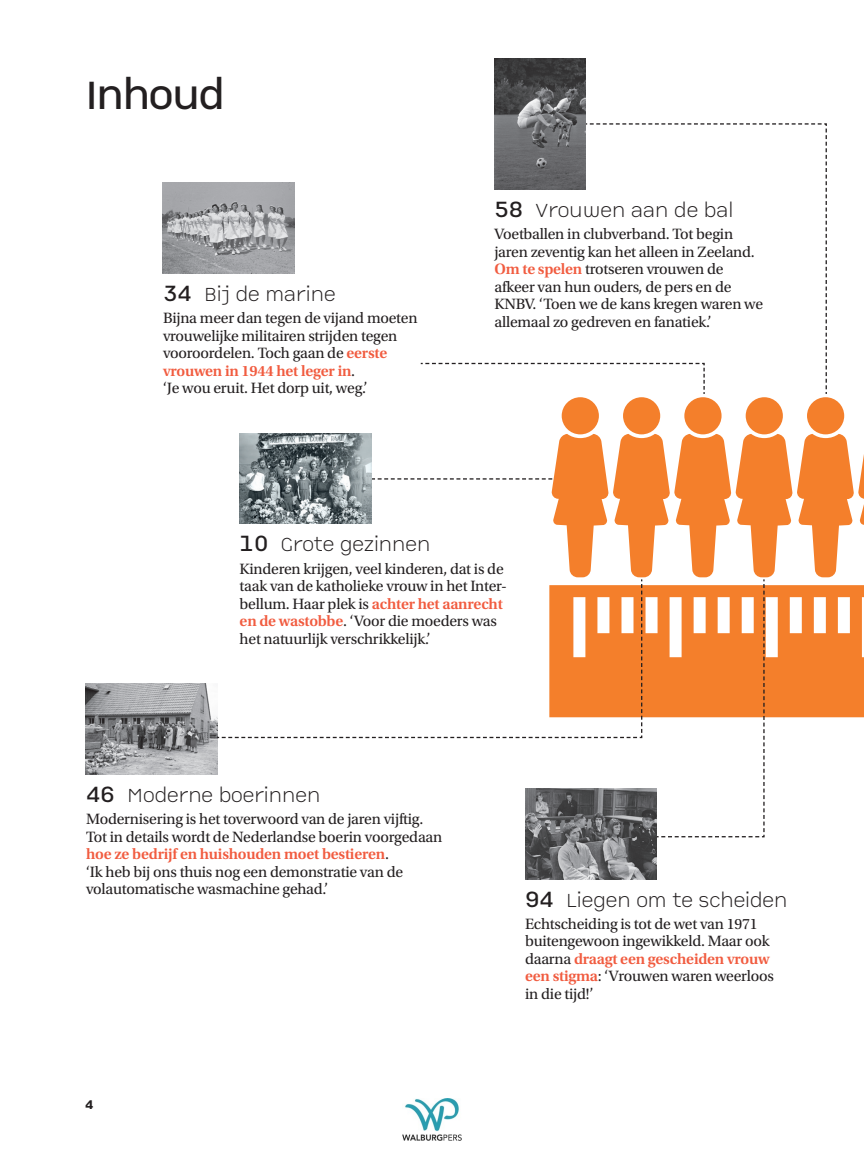
<style>
.page{position:relative;width:864px;height:1160px;background:#fff}
.page>*{position:absolute;margin:0;border:0;box-sizing:border-box;transform-origin:0 0}
._02_Kop{font:43.75px "CP Company";letter-spacing:-.03em;color:#231f20}
.Inhoud{font:300 21px "CP Company";color:#231f20}
.Inhoud_body{font:15.75px/17.5px "Utopia Std";letter-spacing:-.015em;color:#231f20}
.Inhoud-2{font:15.75px/17.5px "Utopia Std";letter-spacing:-.015em;color:#231f20}
.t1{font:700 14px "CP Company";color:#231f20}
.s1{font-weight:400;font-size:24.5px}
.s2{font-weight:600;color:#f15c40}
</style>
<div class="page">
<div style="left:561px;top:397px;width:37px;height:37px;background:#f47f2b;border-radius:50%"></div>
<div style="left:622px;top:397px;width:38px;height:37px;background:#f47f2b;border-radius:50%"></div>
<div style="left:684px;top:397px;width:37px;height:37px;background:#f47f2b;border-radius:50%"></div>
<div style="left:745px;top:397px;width:37px;height:37px;background:#f47f2b;border-radius:50%"></div>
<div style="left:806px;top:397px;width:37px;height:37px;background:#f47f2b;border-radius:50%"></div>
<img style="left:163px;top:183px;width:131px;height:90px">
<img style="left:86px;top:683px;width:131px;height:91px">
<svg style="left:222px;top:434px;width:641px;height:404px"></svg>
<svg style="left:583px;top:123px;width:244px;height:271px"></svg>
<img style="left:525px;top:788px;width:131px;height:91px">
<img style="left:494px;top:58px;width:91px;height:132px">
<img style="left:402px;top:1099px;width:59px;height:41px">
<p class="_02_Kop" style="left:85px;top:70px;width:141px">Inhoud</p>
<p class="Inhoud" style="left:163px;top:283px;width:174px"><span class="s1">34</span> Bij de marine</p>
<p class="Inhoud-2" style="left:163px;top:310px;width:256px">Bijna meer dan tegen de vijand moeten vrouwelijke militairen strijden tegen vooroordelen. Toch gaan de <span class="s2">eerste vrouwen in 1944 het leger in</span>.<br>‘Je wou eruit. Het dorp uit, weg.’</p>
<p class="Inhoud" style="left:494px;top:199px;width:240px"><span class="s1">58</span> Vrouwen aan de bal</p>
<p class="Inhoud_body" style="left:494px;top:226px;width:270px">Voetballen in clubverband. Tot begin jaren zeventig kan het alleen in Zeeland.<br><span class="s2">Om te spelen</span> trotseren vrouwen de afkeer van hun ouders, de pers en de KNBV. ‘Toen we de kans kregen waren we allemaal zo gedreven en fanatiek.’</p>
<p class="Inhoud" style="left:239px;top:533px;width:192px"><span class="s1">10</span> Grote gezinnen</p>
<p class="Inhoud_body" style="left:239px;top:560px;width:269px">Kinderen krijgen, veel kinderen, dat is de taak van de katholieke vrouw in het Inter&shy;bellum. Haar plek is <span class="s2">achter het aanrecht en de wastobbe</span>. ‘Voor die moeders was het natuurlijk verschrikkelijk.’</p>
<p class="Inhoud" style="left:86px;top:783px;width:236px"><span class="s1">46</span> Moderne boerinnen</p>
<p class="Inhoud_body" style="left:86px;top:810px;width:357px">Modernisering is het toverwoord van de jaren vijftig.<br>Tot in details wordt de Nederlandse boerin voorgedaan <span class="s2">hoe ze bedrijf en huishouden moet bestieren</span>.<br>‘Ik heb bij ons thuis nog een demonstratie van de volautomatische wasmachine gehad.’</p>
<p class="t1" style="left:85px;top:1095px;width:10px">4</p>
<p class="Inhoud" style="left:525px;top:888px;width:264px"><span class="s1">94</span> Liegen om te scheiden</p>
<p class="Inhoud_body" style="left:525px;top:915px;width:250px">Echtscheiding is tot de wet van 1971 buitengewoon ingewikkeld. Maar ook daarna <span class="s2">draagt een gescheiden vrouw een stigma</span>: ‘Vrouwen waren weerloos in die tijd!’</p>
</div>
